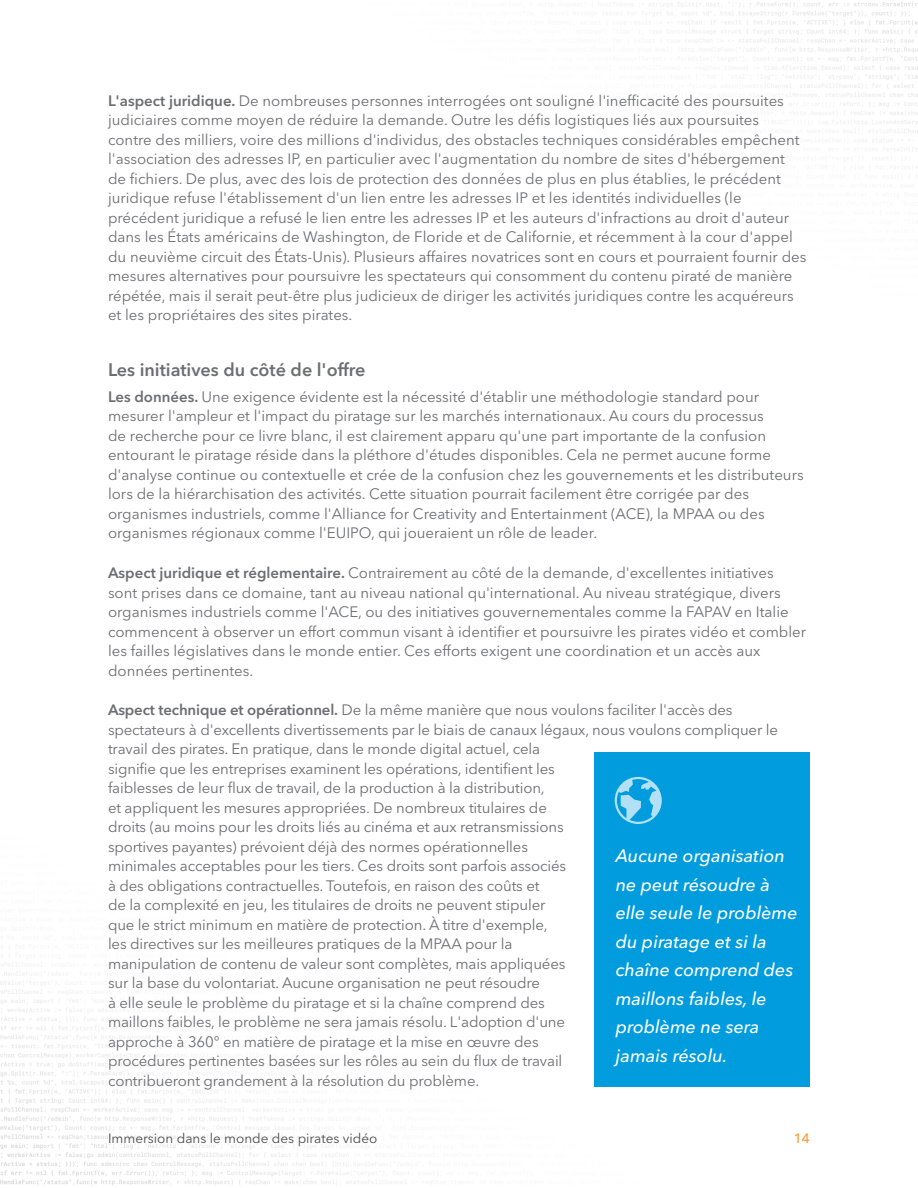
<style>
.page{position:relative;width:918px;height:1188px;background:#fff}
.page>*{position:absolute;margin:0;border:0;box-sizing:border-box;transform-origin:0 0}
.Pull_Quote_Body{font:italic 500 18px/28.5px "Avenir Next LT Pro";color:#fff}
.H2__SUBHEAD{font:600 18px "Avenir Next LT Pro";color:#6d6e71}
.Body{font:15px/19.5px "Avenir Next LT Pro";color:#6d6e71}
.t1{font:13.5px "Avenir Next LT Pro";color:#4b4c4d}
.t2{font:500 13.5px "Avenir Next LT Pro";color:#f93}
.s1{font-weight:600}
</style>
<div class="page">
<img style="left:0;top:2px;width:918px;height:1184px">
<div style="left:594px;top:752px;width:216px;height:335px;background:#009cde"></div>
<svg style="left:615px;top:777px;width:47px;height:47px"></svg>
<p class="Body" style="left:108px;top:91px;width:700px"><span class="s1">L'aspect juridique.</span> De nombreuses personnes interrogées ont souligné l'inefficacité des poursuites judiciaires comme moyen de réduire la demande. Outre les défis logistiques liés aux poursuites contre des milliers, voire des millions d'individus, des obstacles techniques considérables empêchent l'association des adresses IP, en particulier avec l'augmentation du nombre de sites d'hébergement de fichiers. De plus, avec des lois de protection des données de plus en plus établies, le précédent juridique refuse l'établissement d'un lien entre les adresses IP et les identités individuelles (le précédent juridique a refusé le lien entre les adresses IP et les auteurs d'infractions au droit d'auteur dans les États américains de Washington, de Floride et de Californie, et récemment à la cour d'appel du neuvième circuit des États-Unis). Plusieurs affaires novatrices sont en cours et pourraient fournir des mesures alternatives pour poursuivre les spectateurs qui consomment du contenu piraté de manière répétée, mais il serait peut-être plus judicieux de diriger les activités juridiques contre les acquéreurs et les propriétaires des sites pirates.</p>
<p class="H2__SUBHEAD" style="left:108px;top:358px;width:259px">Les initiatives du côté de l'offre</p>
<p class="Body" style="left:108px;top:387px;width:697px"><span class="s1">Les données.</span> Une exigence évidente est la nécessité d'établir une méthodologie standard pour mesurer l'ampleur et l'impact du piratage sur les marchés internationaux. Au cours du processus<br>de recherche pour ce livre blanc, il est clairement apparu qu'une part importante de la confusion entourant le piratage réside dans la pléthore d'études disponibles. Cela ne permet aucune forme d'analyse continue ou contextuelle et crée de la confusion chez les gouvernements et les distributeurs lors de la hiérarchisation des activités. Cette situation pourrait facilement être corrigée par des organismes industriels, comme l'Alliance for Creativity and Entertainment (ACE), la MPAA ou des organismes régionaux comme l'EUIPO, qui joueraient un rôle de leader.</p>
<p class="Body" style="left:108px;top:563px;width:700px"><span class="s1">Aspect juridique et réglementaire.</span> Contrairement au côté de la demande, d'excellentes initiatives sont prises dans ce domaine, tant au niveau national qu'international. Au niveau stratégique, divers organismes industriels comme l'ACE, ou des initiatives gouvernementales comme la FAPAV en Italie commencent à observer un effort commun visant à identifier et poursuivre les pirates vidéo et combler les failles législatives dans le monde entier. Ces efforts exigent une coordination et un accès aux données pertinentes.</p>
<p class="Body" style="left:108px;top:700px;width:672px"><span class="s1">Aspect technique et opérationnel.</span> De la même manière que nous voulons faciliter l'accès des spectateurs à d'excellents divertissements par le biais de canaux légaux, nous voulons compliquer le travail des pirates. En pratique, dans le monde digital actuel, cela<br>signifie que les entreprises examinent les opérations, identifient les<br>faiblesses de leur flux de travail, de la production à la distribution,<br>et appliquent les mesures appropriées. De nombreux titulaires de<br>droits (au moins pour les droits liés au cinéma et aux retransmissions<br>sportives payantes) prévoient déjà des normes opérationnelles<br>minimales acceptables pour les tiers. Ces droits sont parfois associés<br>à des obligations contractuelles. Toutefois, en raison des coûts et<br>de la complexité en jeu, les titulaires de droits ne peuvent stipuler<br>que le strict minimum en matière de protection. À titre d'exemple,<br>les directives sur les meilleures pratiques de la MPAA pour la<br>manipulation de contenu de valeur sont complètes, mais appliquées<br>sur la base du volontariat. Aucune organisation ne peut résoudre<br>à elle seule le problème du piratage et si la chaîne comprend des<br>maillons faibles, le problème ne sera jamais résolu. L'adoption d'une<br>approche à 360° en matière de piratage et la mise en œuvre des<br>procédures pertinentes basées sur les rôles au sein du flux de travail<br>contribueront grandement à la résolution du problème.</p>
<p class="Pull_Quote_Body" style="left:616px;top:842px;width:183px">Aucune organisation ne peut résoudre à elle seule le problème du piratage et si la chaîne comprend des maillons faibles, le problème ne sera jamais résolu.</p>
<p class="t1" style="left:108px;top:1131px;width:271px">Immersion dans le monde des pirates vidéo</p>
<p class="t2" style="left:794px;top:1131px;width:18px">14</p>
</div>
